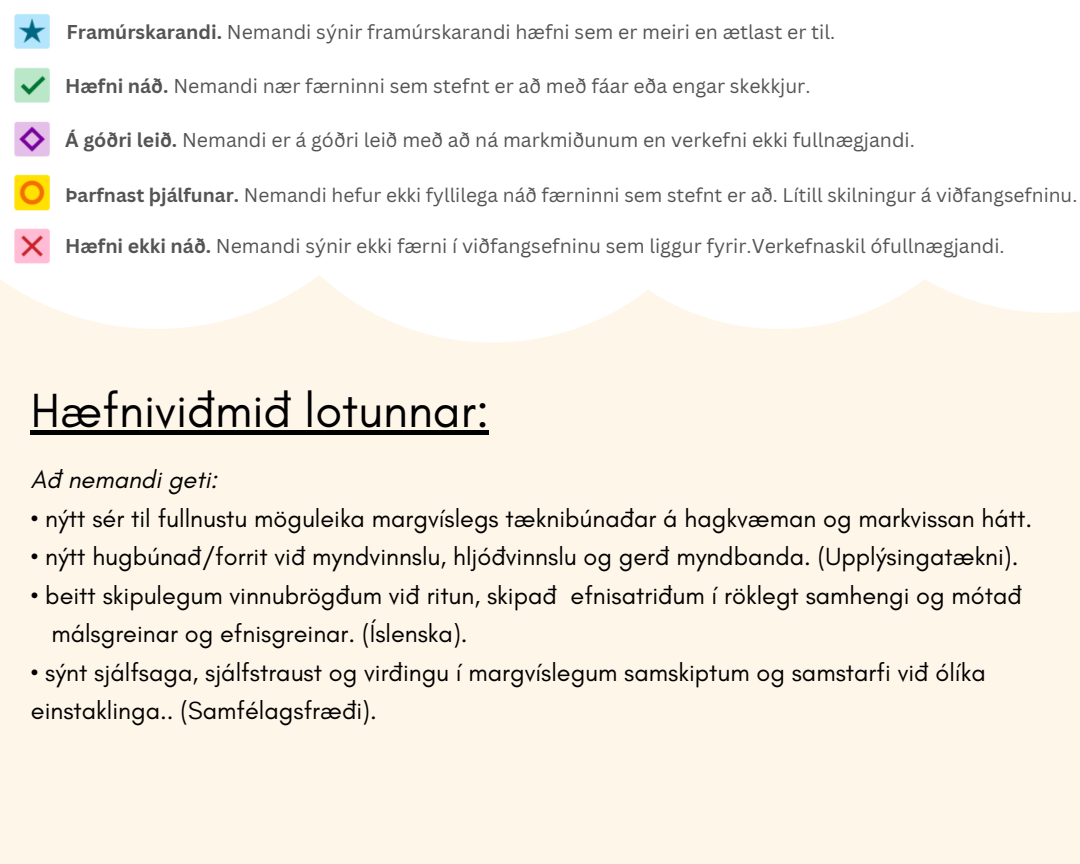
<style>
.page{position:relative;width:1080px;height:864px;background:#fff6ea}
.page>*{position:absolute;margin:0;border:0;box-sizing:border-box;transform-origin:0 0}
.t1{font:48.9px "Glacial Indifference";color:#000}
.t2{font:25.28px/38.5px "Glacial Indifference";color:#000}
.t3{font:italic 25.28px "Glacial Indifference";color:#000}
.t4{font:19.5px "Canva Sans";color:#545454}
.t5{font:19.12px "Canva Sans";color:#545454}
.s1{font-weight:700}
</style>
<div class="page">
<div style="left:796px;top:0;width:284px;height:313px;background:#fff"></div>
<svg style="left:748px;top:228px;width:268px;height:101px"></svg>
<svg style="left:412px;top:228px;width:336px;height:114px;fill:#fff"></svg>
<div style="left:0;top:0;width:429px;height:329px;background:#fff"></div>
<img style="left:14px;top:14px;width:36px;height:250px">
<div style="left:31px;top:430px;width:458px;height:5px;background:#000"></div>
<div style="left:385px;top:0;width:525px;height:228px;background:#fff"></div>
<p class="t4" style="left:67px;top:18px;width:770px"><span class="s1">Framúrskarandi.</span> Nemandi sýnir framúrskarandi hæfni sem er meiri en ætlast er til.</p>
<p class="t4" style="left:65px;top:72px;width:747px"><span class="s1">Hæfni náð.</span> Nemandi nær færninni sem stefnt er að með fáar eða engar skekkjur.</p>
<p class="t4" style="left:65px;top:126px;width:851px"><span class="s1">Á góðri leið.</span> Nemandi er á góðri leið með að ná markmiðunum en verkefni ekki fullnægjandi.</p>
<p class="t5" style="left:65px;top:181px;width:1014px"><span class="s1">Þarfnast þjálfunar.</span> Nemandi hefur ekki fyllilega náð færninni sem stefnt er að. Lítill skilningur á viðfangsefninu.</p>
<p class="t4" style="left:65px;top:232px;width:941px"><span class="s1">Hæfni ekki náð.</span> Nemandi sýnir ekki færni í viðfangsefninu sem liggur fyrir.Verkefnaskil ófullnægjandi.</p>
<p class="t1" style="left:31px;top:381px;width:460px">Hæfniviðmið lotunnar:</p>
<p class="t3" style="left:31px;top:464px;width:188px">Að nemandi geti:</p>
<p class="t2" style="left:31px;top:499px;width:1003px">• nýtt sér til fullnustu möguleika margvíslegs tæknibúnaðar á hagkvæman og markvissan hátt.</p>
<p class="t2" style="left:31px;top:537px;width:989px">• nýtt hugbúnað/forrit við myndvinnslu, hljóðvinnslu og gerð myndbanda. (Upplýsingatækni).</p>
<p class="t2" style="left:31px;top:576px;width:993px">• beitt skipulegum vinnubrögðum við ritun, skipað efnisatriðum í röklegt samhengi og mótað</p>
<p class="t2" style="left:51px;top:614px;width:418px">málsgreinar og efnisgreinar. (Íslenska).</p>
<p class="t2" style="left:31px;top:653px;width:956px">• sýnt sjálfsaga, sjálfstraust og virðingu í margvíslegum samskiptum og samstarfi við ólíka einstaklinga.. (Samfélagsfræði).</p>
</div>
